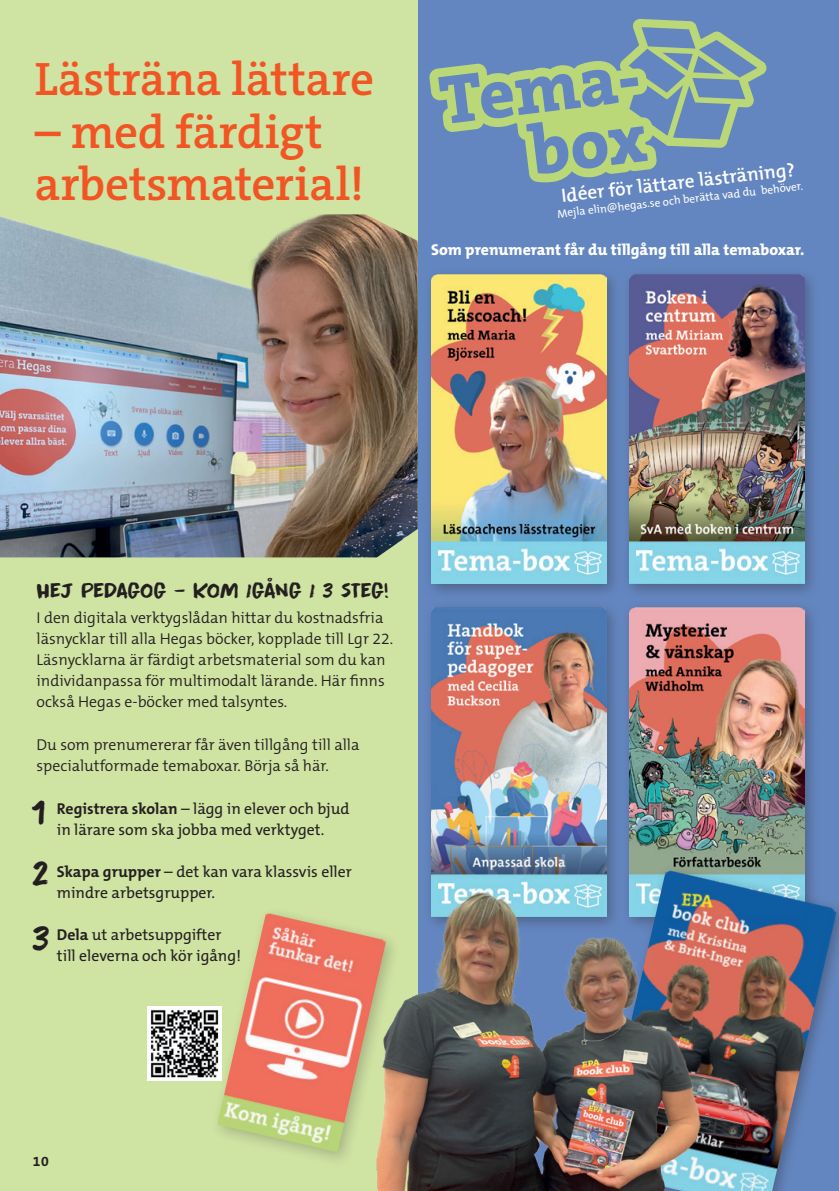
<style>
.page{position:relative;width:839px;height:1191px;background:#fff}
.page>*{position:absolute;margin:0;border:0;box-sizing:border-box;transform-origin:0 0}
.t1{font:600 47.25px/52.5px "The Serif C5";letter-spacing:-.005em;color:#f15524}
.t2{font:35px "Apex Brush";color:#231f20}
.t3{font:21px "Apex Brush";letter-spacing:-.015em;color:#231f20}
.t4{font:600 19.25px "The Mix B W6";color:#fff}
.t5{font:300 15.75px/21px "The Mix B W4";color:#231f20}
.t6{font:15.75px/21px "The Mix B W5 Plain";color:#231f20}
.t7{font:800 15.75px "The Mix B W8";color:#fff}
.t8{font:700 14px "The Mix B W7";color:#231f20}
.t9{font:11.38px "The Mix B W5 Plain";color:#fff}
.s1{font-family:"The Mix B W7";font-weight:700}
</style>
<div class="page">
<div style="left:408px;top:0;width:430px;height:1191px;background:#6486c0"></div>
<div style="left:0;top:0;width:417px;height:1191px;background:#cfe3a3"></div>
<img style="left:0;top:214px;width:417px;height:343px">
<svg style="left:429px;top:19px;width:338px;height:163px"></svg>
<div style="left:422px;top:598px;width:200px;height:334px;background:#231f20;opacity:.34"></div>
<img style="left:431px;top:607px;width:175px;height:247px">
<div style="left:422px;top:266px;width:200px;height:334px;background:#231f20;opacity:.34"></div>
<img style="left:431px;top:274px;width:175px;height:310px">
<div style="left:620px;top:266px;width:200px;height:334px;background:#231f20;opacity:.34"></div>
<img style="left:629px;top:274px;width:175px;height:310px">
<div style="left:620px;top:598px;width:200px;height:334px;background:#231f20;opacity:.34"></div>
<img style="left:629px;top:607px;width:175px;height:256px">
<img style="left:716px;top:869px;width:121px;height:322px">
<img style="left:376px;top:854px;width:340px;height:337px">
<img style="left:147px;top:1006px;width:63px;height:74px">
<div style="left:210px;top:906px;width:191px;height:261px;background:#231f20;opacity:.24"></div>
<img style="left:217px;top:912px;width:169px;height:240px">
<h1 class="t1" style="left:35px;top:53px;width:341px">Lästräna lättare</h1>
<h1 class="t1" style="left:35px;top:106px;width:331px">– med färdigt arbetsmaterial!</h1>
<p class="t4" style="left:560px;top:182px;width:236px;rotate:-6deg">Idéer för lättare lästräning?</p>
<p class="t9" style="left:556px;top:205px;width:249px;rotate:-6deg">Mejla elin@hegas.se och berätta vad du behöver.</p>
<p class="t7" style="left:431px;top:239px;width:375px">Som prenumerant får du tillgång till alla temaboxar.</p>
<h3 class="t3" style="left:36px;top:577px;width:354px">HEJ PEDAGOG – KOM IGÅNG I 3 STEG!</h3>
<p class="t5" style="left:36px;top:608px;width:358px">I den digitala verktygslådan hittar du kostnadsfria läsnycklar till alla Hegas böcker, kopplade till Lgr 22.<br>Läsnycklarna är färdigt arbetsmaterial som du kan individanpassa för multimodalt lärande. Här finns också Hegas e-böcker med talsyntes.</p>
<p class="t5" style="left:36px;top:733px;width:324px">Du som prenumererar får även tillgång till alla specialutformade temaboxar. Börja så här.</p>
<h2 class="t2" style="left:32px;top:791px;width:15px">1</h2>
<p class="t6" style="left:57px;top:798px;width:294px"><span class="s1">Registrera skolan</span> – lägg in elever och bjud in lärare som ska jobba med verktyget.</p>
<p class="t6" style="left:57px;top:861px;width:296px"><span class="s1">Skapa grupper</span> – det kan vara klassvis eller mindre arbetsgrupper.</p>
<p class="t6" style="left:57px;top:924px;width:186px"><span class="s1">Dela</span> ut arbetsuppgifter till eleverna och kör igång!</p>
<h2 class="t2" style="left:32px;top:851px;width:19px">2</h2>
<h2 class="t2" style="left:32px;top:916px;width:20px">3</h2>
<p class="t8" style="left:33px;top:1152px;width:18px">10</p>
</div>
